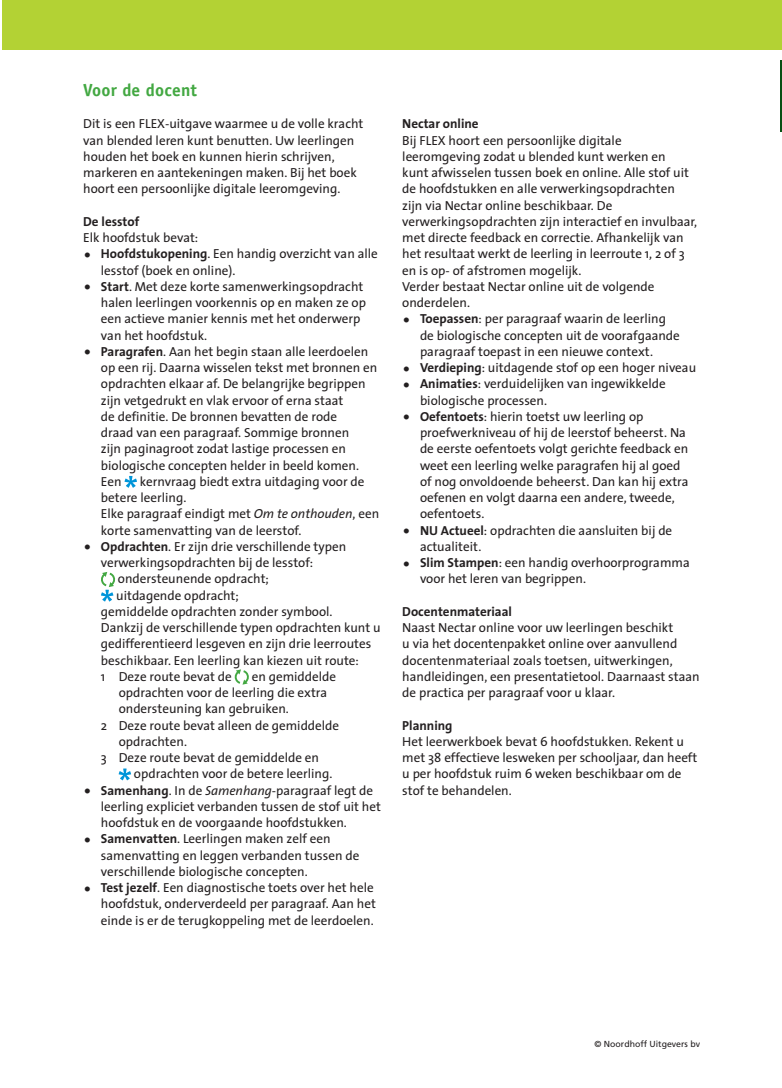
<style>
.page{position:relative;width:782px;height:1088px;background:#fff}
.page>*{position:absolute;margin:0;border:0;box-sizing:border-box;transform-origin:0 0}
.t1{font:700 17.5px "Officina Sans Std";letter-spacing:.01em;color:#43a842}
.t2{font:13.12px/16.2px "Thesis Sans";color:#231f20}
.t3{font:700 13.12px "Thesis Sans";color:#231f20}
.t4{font:8.75px "Frutiger LT Std";color:#231f20}
.s1{font-size:20.62px}
.s2{font-weight:700}
.s3{font-style:italic}
</style>
<div class="page">
<hr style="left:779px;top:60px;width:2px;height:71px;background:#075013">
<svg style="left:781px;top:63px;width:1px;height:61px"></svg>
<svg style="left:124px;top:476px;width:13px;height:12px"></svg>
<svg style="left:101px;top:572px;width:14px;height:29px"></svg>
<svg style="left:234px;top:669px;width:15px;height:15px"></svg>
<svg style="left:119px;top:768px;width:12px;height:12px"></svg>
<div style="left:2px;top:1px;width:779px;height:49px;background:#b3d234"></div>
<h1 class="t1" style="left:83px;top:79px;width:115px">Voor de docent</h1>
<p class="t2" style="left:83px;top:115px;width:282px">Dit is een FLEX-uitgave waarmee u de volle kracht van blended leren kunt benutten. Uw leerlingen houden het boek en kunnen hierin schrijven, markeren en aantekeningen maken. Bij het boek hoort een persoonlijke digitale leeromgeving.</p>
<p class="t3" style="left:83px;top:210px;width:58px">De lesstof</p>
<p class="t2" style="left:83px;top:229px;width:117px">Elk hoofdstuk bevat:</p>
<p class="t2" style="left:101px;top:245px;width:278px;text-indent:-18px"><span class="s1">•</span> <span class="s2">Hoofdstukopening</span>. Een handig overzicht van alle lesstof (boek en online).</p>
<p class="t2" style="left:101px;top:278px;width:266px;text-indent:-18px"><span class="s1">•</span> <span class="s2">Start</span>. Met deze korte samenwerkingsopdracht halen leerlingen voorkennis op en maken ze op een actieve manier kennis met het onderwerp van het hoofdstuk.</p>
<p class="t2" style="left:101px;top:343px;width:278px;text-indent:-18px"><span class="s1">•</span> <span class="s2">Paragrafen</span>. Aan het begin staan alle leerdoelen op een rij. Daarna wisselen tekst met bronnen en opdrachten elkaar af. De belangrijke begrippen zijn vetgedrukt en vlak ervoor of erna staat<br>de definitie. De bronnen bevatten de rode<br>draad van een paragraaf. Sommige bronnen<br>zijn paginagroot zodat lastige processen en biologische concepten helder in beeld komen.<br>Een</p>
<p class="t2" style="left:101px;top:473px;width:280px;text-indent:39px">kernvraag biedt extra uitdaging voor de betere leerling.<br>Elke paragraaf eindigt met <span class="s3">Om te onthouden</span>, een korte samenvatting van de leerstof.</p>
<p class="t2" style="left:83px;top:538px;width:264px"><span class="s1">•</span> <span class="s2">Opdrachten</span>. Er zijn drie verschillende typen</p>
<p class="t2" style="left:101px;top:554px;width:214px">verwerkingsopdrachten bij de lesstof:</p>
<p class="t2" style="left:118px;top:570px;width:152px">ondersteunende opdracht;</p>
<p class="t2" style="left:116px;top:586px;width:124px">uitdagende opdracht;</p>
<p class="t2" style="left:101px;top:603px;width:233px">gemiddelde opdrachten zonder symbool.</p>
<p class="t2" style="left:101px;top:619px;width:281px">Dankzij de verschillende typen opdrachten kunt u</p>
<p class="t2" style="left:101px;top:635px;width:272px">gedifferentieerd lesgeven en zijn drie leerroutes</p>
<p class="t2" style="left:101px;top:651px;width:259px">beschikbaar. Een leerling kan kiezen uit route:</p>
<p class="t2" style="left:101px;top:668px;width:132px">1 Deze route bevat de</p>
<p class="t2" style="left:252px;top:668px;width:86px">en gemiddelde</p>
<p class="t2" style="left:119px;top:684px;width:210px">opdrachten voor de leerling die extra</p>
<p class="t2" style="left:119px;top:700px;width:172px">ondersteuning kan gebruiken.</p>
<p class="t2" style="left:101px;top:716px;width:240px">2 Deze route bevat alleen de gemiddelde</p>
<p class="t2" style="left:119px;top:733px;width:70px">opdrachten.</p>
<p class="t2" style="left:101px;top:749px;width:220px">3 Deze route bevat de gemiddelde en</p>
<p class="t2" style="left:134px;top:765px;width:200px">opdrachten voor de betere leerling.</p>
<p class="t2" style="left:101px;top:781px;width:281px;text-indent:-18px"><span class="s1">•</span> <span class="s2">Samenhang</span>. In de <span class="s3">Samenhang</span>-paragraaf legt de leerling expliciet verbanden tussen de stof uit het hoofdstuk en de voorgaande hoofdstukken.</p>
<p class="t2" style="left:101px;top:830px;width:260px;text-indent:-18px"><span class="s1">•</span> <span class="s2">Samenvatten</span>. Leerlingen maken zelf een samenvatting en leggen verbanden tussen de verschillende biologische concepten.</p>
<p class="t2" style="left:101px;top:879px;width:276px;text-indent:-18px"><span class="s1">•</span> <span class="s2">Test jezelf</span>. Een diagnostische toets over het hele hoofdstuk, onderverdeeld per paragraaf. Aan het einde is er de terugkoppeling met de leerdoelen.</p>
<p class="t3" style="left:402px;top:113px;width:78px">Nectar online</p>
<p class="t2" style="left:402px;top:131px;width:296px">Bij FLEX hoort een persoonlijke digitale leeromgeving zodat u blended kunt werken en<br>kunt afwisselen tussen boek en online. Alle stof uit de hoofdstukken en alle verwerkingsopdrachten zijn via Nectar online beschikbaar. De verwerkingsopdrachten zijn interactief en invulbaar, met directe feedback en correctie. Afhankelijk van het resultaat werkt de leerling in leerroute 1, 2 of 3 en is op- of afstromen mogelijk.<br>Verder bestaat Nectar online uit de volgende onderdelen.</p>
<p class="t2" style="left:420px;top:310px;width:261px;text-indent:-18px"><span class="s1">•</span> <span class="s2">Toepassen</span>: per paragraaf waarin de leerling de biologische concepten uit de voorafgaande paragraaf toepast in een nieuwe context.</p>
<p class="t2" style="left:402px;top:359px;width:295px"><span class="s1">•</span> <span class="s2">Verdieping</span>: uitdagende stof op een hoger niveau</p>
<p class="t2" style="left:420px;top:375px;width:247px;text-indent:-18px"><span class="s1">•</span> <span class="s2">Animaties</span>: verduidelijken van ingewikkelde biologische processen.</p>
<p class="t2" style="left:420px;top:408px;width:270px;text-indent:-18px"><span class="s1">•</span> <span class="s2">Oefentoets</span>: hierin toetst uw leerling op proefwerkniveau of hij de leerstof beheerst. Na de eerste oefentoets volgt gerichte feedback en weet een leerling welke paragrafen hij al goed of nog onvoldoende beheerst. Dan kan hij extra oefenen en volgt daarna een andere, tweede, oefentoets.</p>
<p class="t2" style="left:420px;top:521px;width:254px;text-indent:-18px"><span class="s1">•</span> <span class="s2">NU Actueel</span>: opdrachten die aansluiten bij de actualiteit.</p>
<p class="t2" style="left:420px;top:554px;width:271px;text-indent:-18px"><span class="s1">•</span> <span class="s2">Slim Stampen</span>: een handig overhoorprogramma voor het leren van begrippen.</p>
<p class="t3" style="left:402px;top:600px;width:111px">Docentenmateriaal</p>
<p class="t2" style="left:402px;top:619px;width:299px">Naast Nectar online voor uw leerlingen beschikt<br>u via het docentenpakket online over aanvullend docentenmateriaal zoals toetsen, uitwerkingen, handleidingen, een presentatietool. Daarnaast staan de practica per paragraaf voor u klaar.</p>
<p class="t3" style="left:402px;top:714px;width:52px">Planning</p>
<p class="t2" style="left:402px;top:733px;width:296px">Het leerwerkboek bevat 6 hoofdstukken. Rekent u met 38 effectieve lesweken per schooljaar, dan heeft u per hoofdstuk ruim 6 weken beschikbaar om de stof te behandelen.</p>
<p class="t4" style="left:594px;top:1038px;width:107px">© Noordhoff Uitgevers bv</p>
</div>
